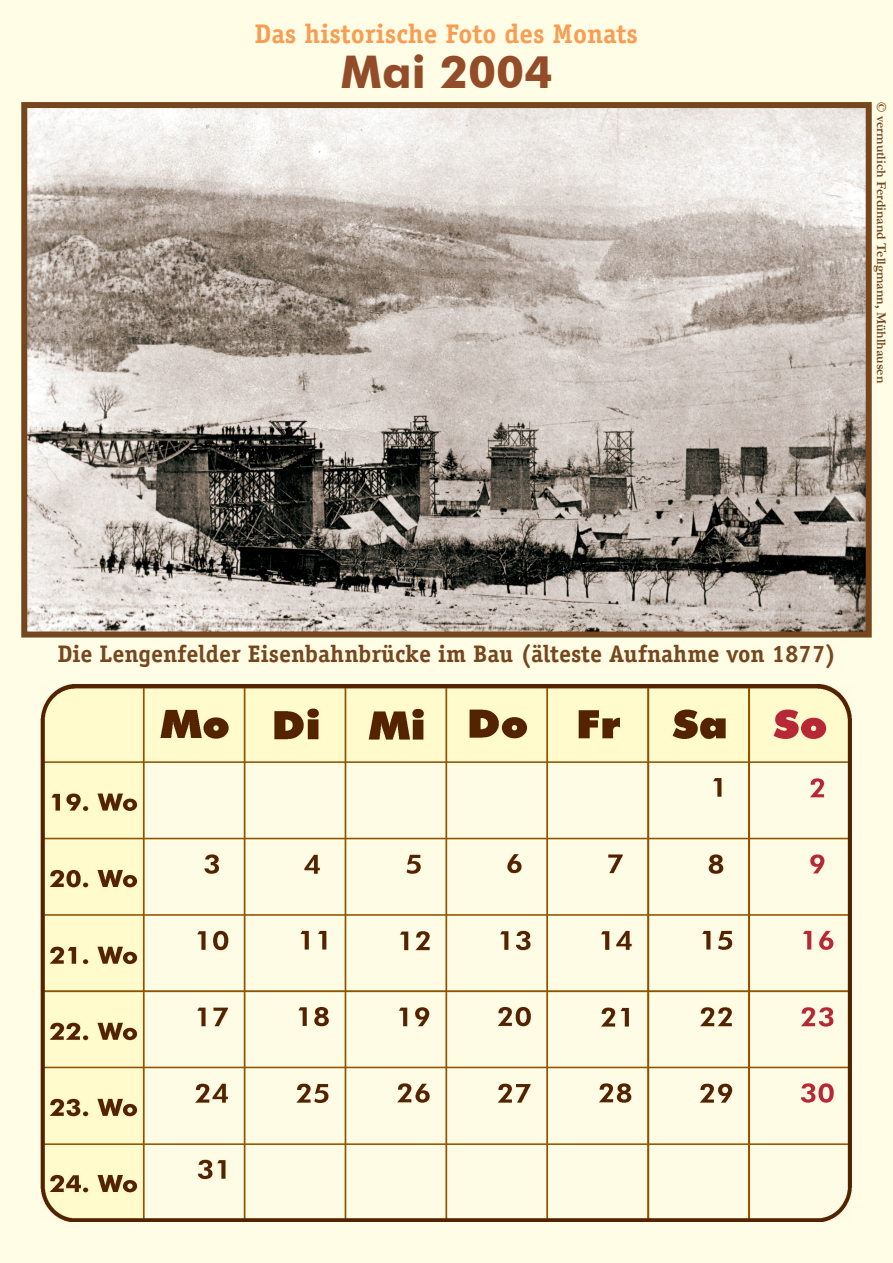
<style>
.page{position:relative;width:893px;height:1263px;background:#fffde5}
.page>*{position:absolute;margin:0;border:0;box-sizing:border-box;transform-origin:0 0}
.t1{font:700 45px "Futura BT";color:#934c29}
.t2{font:700 27px "Officina Serif";color:#f89d53}
.t3{font:700 24px "Officina Serif";color:#76461f}
.t4{font:700 13.5px "Garamond";color:#76461f}
</style>
<div class="page">
<img style="left:28px;top:109px;width:837px;height:521px">
<div style="left:21px;top:102px;width:851px;height:535px;border:6px solid #76461f"></div>
<img style="left:41px;top:685px;width:811px;height:537px">
<p class="t2" style="left:255px;top:16px;width:385px">Das historische Foto des Monats</p>
<h1 class="t1" style="left:340px;top:44px;width:213px">Mai 2004</h1>
<p class="t4" style="left:891px;top:102px;width:282px;rotate:90deg">© vermutlich Ferdinand Tellgmann, Mühlhausen</p>
<p class="t3" style="left:58px;top:639px;width:780px">Die Lengenfelder Eisenbahnbrücke im Bau (älteste Aufnahme von 1877)</p>
</div>
